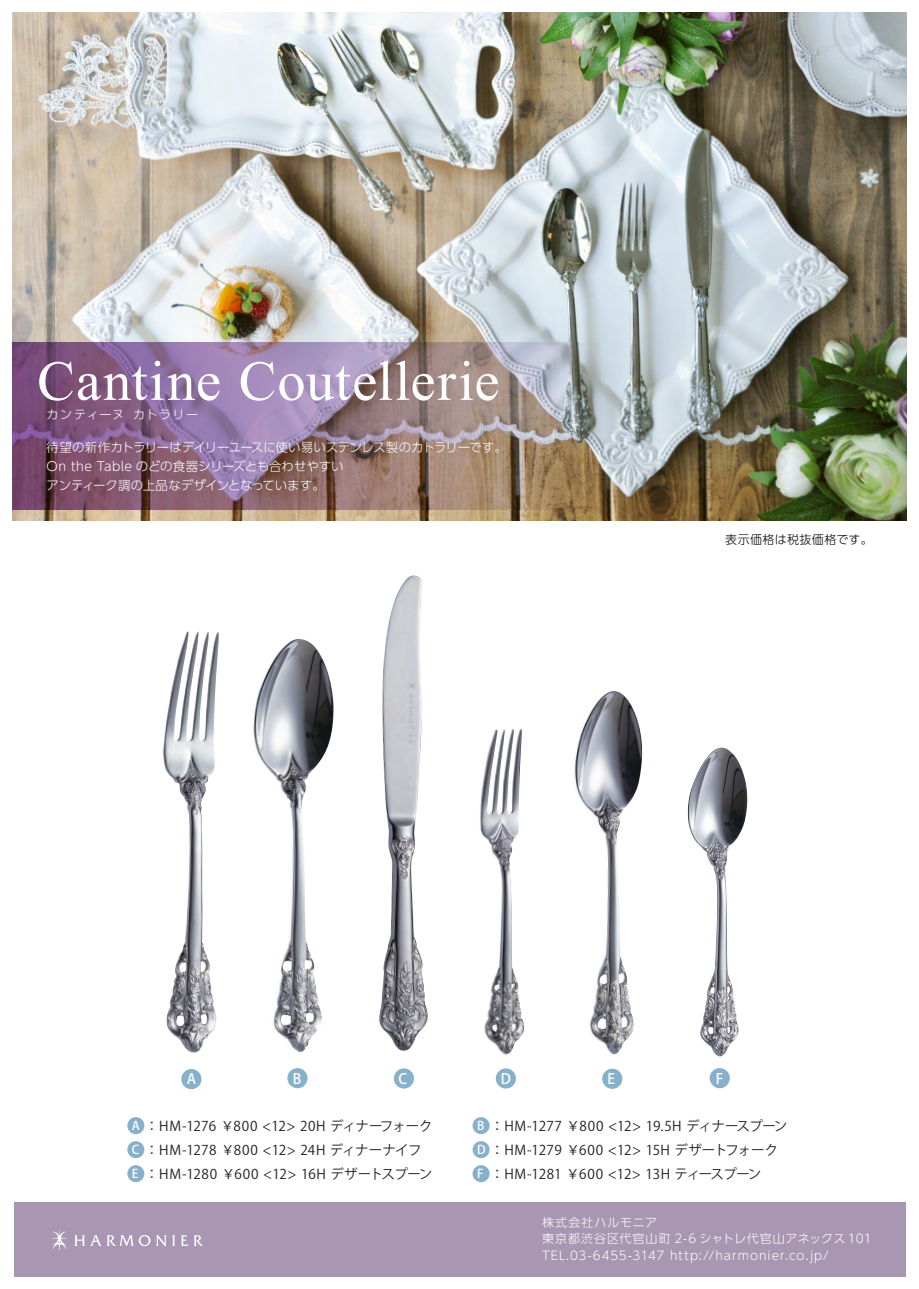
<style>
.page{position:relative;width:919px;height:1289px;background:#fff}
.page>*{position:absolute;margin:0;border:0;box-sizing:border-box;transform-origin:0 0}
.t1{font:70.05px "Aparajita";letter-spacing:.015em;color:#fff}
.t2{font:500 14.25px "Koz Go Pro";color:#fff}
.t3{font:13.5px/24px "Koz Go Pr 6 N";letter-spacing:-.02em;color:#231f20}
.t4{font:13.5px/24px "Koz Go Pr 6 N";letter-spacing:.005em;color:#231f20}
.t5{font:300 12.45px/18.8px "UD Shin Go Pr 6 N";letter-spacing:-.02em;color:#fff}
.t6{font:300 12px/16.5px "UD Shin Go Pr 6 N";letter-spacing:.08em;color:#fff}
.t7{font:300 12px "UD Shin Go Pr 6 N";letter-spacing:.03em;color:#030303}
.t8{font:300 12px "UD Shin Go Pr 6 N";letter-spacing:.1em;color:#fff}
.t9{font:500 12px "Koz Go Pro";color:#fff}
.s1{font-family:"Koz Go Pro";font-weight:500;font-size:12px;color:#fff}
</style>
<div class="page">
<img style="left:480px;top:729px;width:44px;height:326px">
<img style="left:163px;top:631px;width:56px;height:422px">
<img style="left:379px;top:575px;width:49px;height:476px">
<img style="left:687px;top:747px;width:61px;height:309px">
<img style="left:574px;top:691px;width:68px;height:364px">
<img style="left:253px;top:639px;width:81px;height:413px">
<div style="left:181px;top:1068px;width:20px;height:21px;background:#87b0ca;border-radius:50%"></div>
<div style="left:127px;top:1117px;width:17px;height:17px;background:#87b0ca;border-radius:50%"></div>
<div style="left:287px;top:1068px;width:20px;height:20px;background:#87b0ca;border-radius:50%"></div>
<div style="left:394px;top:1068px;width:20px;height:20px;background:#87b0ca;border-radius:50%"></div>
<div style="left:602px;top:1068px;width:20px;height:20px;background:#87b0ca;border-radius:50%"></div>
<div style="left:709px;top:1068px;width:20px;height:20px;background:#87b0ca;border-radius:50%"></div>
<div style="left:495px;top:1068px;width:21px;height:20px;background:#87b0ca;border-radius:50%"></div>
<div style="left:14px;top:1201px;width:892px;height:75px;background:#a996b2"></div>
<svg style="left:74px;top:1235px;width:76px;height:11px"></svg>
<svg style="left:156px;top:1235px;width:19px;height:11px"></svg>
<svg style="left:181px;top:1235px;width:7px;height:10px"></svg>
<svg style="left:194px;top:1235px;width:8px;height:10px"></svg>
<svg style="left:52px;top:1230px;width:15px;height:21px"></svg>
<img style="left:13px;top:13px;width:893px;height:507px">
<div style="left:127px;top:1141px;width:17px;height:17px;background:#87b0ca;border-radius:50%"></div>
<div style="left:127px;top:1165px;width:17px;height:17px;background:#87b0ca;border-radius:50%"></div>
<div style="left:472px;top:1117px;width:17px;height:17px;background:#87b0ca;border-radius:50%"></div>
<div style="left:472px;top:1141px;width:17px;height:17px;background:#87b0ca;border-radius:50%"></div>
<div style="left:472px;top:1165px;width:17px;height:17px;background:#87b0ca;border-radius:50%"></div>
<img style="left:13px;top:342px;width:587px;height:167px">
<h1 class="t1" style="left:37px;top:347px;width:463px">Cantine Coutellerie</h1>
<p class="t8" style="left:47px;top:405px;width:153px">カンティーヌ カトラリー</p>
<p class="t5" style="left:47px;top:438px;width:462px">待望の新作カトラリーはデイリーユースに使い易いステンレス製のカトラリーです。<br>On the Table のどの食器シリーズとも合わせやすい<br>アンティーク調の上品なデザインとなっています。</p>
<p class="t7" style="left:725px;top:529px;width:149px">表示価格は税抜価格です。</p>
<p class="t2" style="left:293px;top:1069px;width:10px">B</p>
<p class="t2" style="left:398px;top:1069px;width:10px">C</p>
<p class="t2" style="left:501px;top:1069px;width:12px">D</p>
<p class="t2" style="left:607px;top:1069px;width:9px">E</p>
<p class="t2" style="left:716px;top:1069px;width:9px">F</p>
<p class="t4" style="left:132px;top:1114px;width:302px;text-indent:13px">：HM-1276 ￥800 &lt;12&gt; 20H ディナーフォーク<br><span class="s1">C</span> ：HM-1278 ￥800 &lt;12&gt; 24H ディナーナイフ<br><span class="s1">E</span> ：HM-1280 ￥600 &lt;12&gt; 16H デザートスプーン</p>
<p class="t3" style="left:477px;top:1114px;width:312px"><span class="s1">B</span> ：HM-1277 ￥800 &lt;12&gt; 19.5H ディナースプーン<br><span class="s1">D</span> ：HM-1279 ￥600 &lt;12&gt; 15H デザートフォーク<br><span class="s1">F</span> ：HM-1281 ￥600 &lt;12&gt; 13H ティースプーン</p>
<p class="t2" style="left:187px;top:1069px;width:11px">A</p>
<p class="t9" style="left:132px;top:1117px;width:9px">A</p>
<p class="t6" style="left:542px;top:1213px;width:331px">株式会社ハルモニア<br>東京都渋谷区代官山町 2-6 シャトレ代官山アネックス 101<br>TEL.03-6455-3147 http://harmonier.co.jp/</p>
</div>
